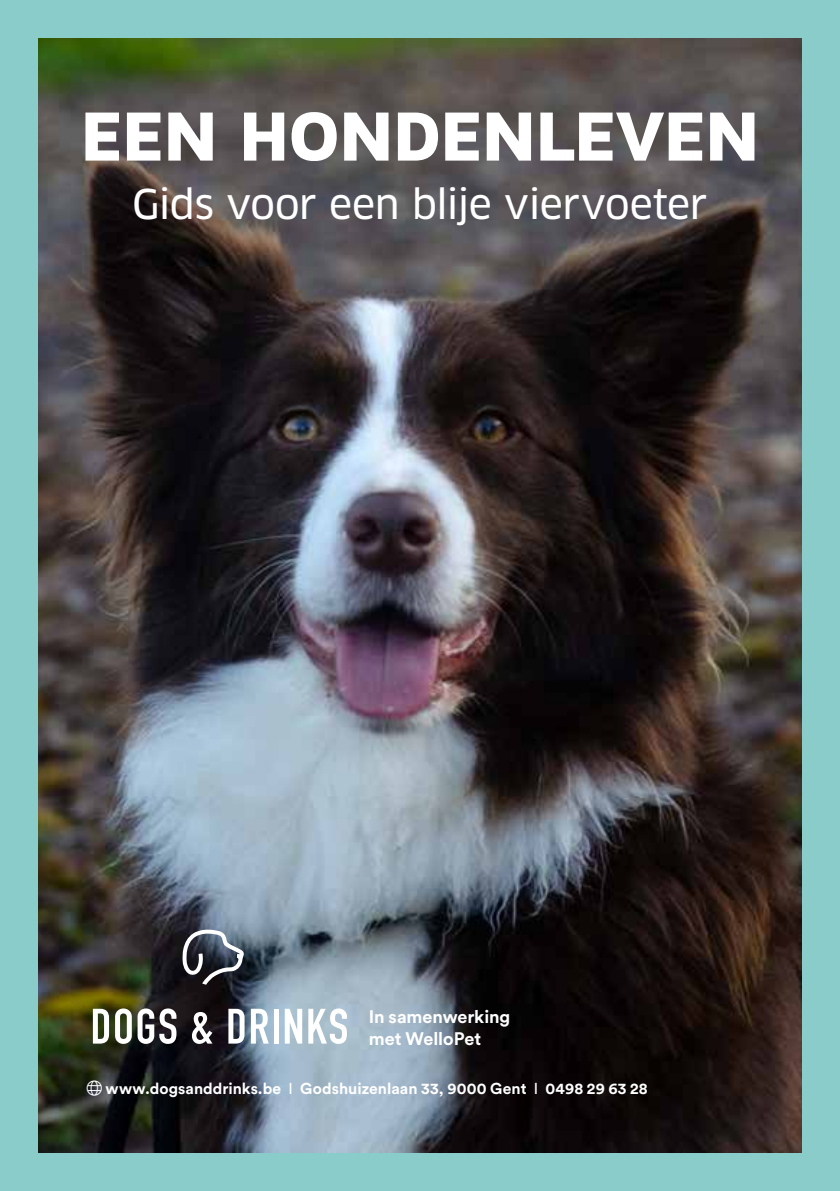
<style>
.page{position:relative;width:840px;height:1191px;background:#fff}
.page>*{position:absolute;margin:0;border:0;box-sizing:border-box;transform-origin:0 0}
.t1{font:900 72px "Maven Pro";letter-spacing:-.04em;color:#fff}
.t2{font:40px "Clan OT News";letter-spacing:-.02em;color:#fff}
.t3{font:36px "Clan OT News";letter-spacing:-.015em;color:#fff}
.t4{font:700 18px/22px "Circular Std";letter-spacing:-.005em;color:#fff}
.t5{font:700 15.8px "Circular Std";letter-spacing:.005em;color:#fff}
.s1{font-weight:400}
</style>
<div class="page">
<div style="left:0;top:0;width:839px;height:1191px;background:#89ccca"></div>
<img style="left:39px;top:39px;width:761px;height:1113px">
<svg style="left:45px;top:1113px;width:16px;height:15px"></svg>
<img style="left:68px;top:927px;width:279px;height:169px">
<h1 class="t1" style="left:79px;top:97px;width:682px">EEN HONDENLEVEN</h1>
<h2 class="t2" style="left:132px;top:180px;width:576px">Gids voor een blije viervoeter</h2>
<h3 class="t3" style="left:45px;top:117px;width:616px">Wat je moet weten over jouw hond</h3>
<p class="t4" style="left:368px;top:1005px;width:143px">In samenwerking met WelloPet</p>
<p class="t5" style="left:87px;top:1078px;width:562px">●□ www.dogsanddrinks.be <span class="s1">I</span> Godshuizenlaan 33, 9000 Gent <span class="s1">I</span> 0498 29 63 28</p>
</div>
